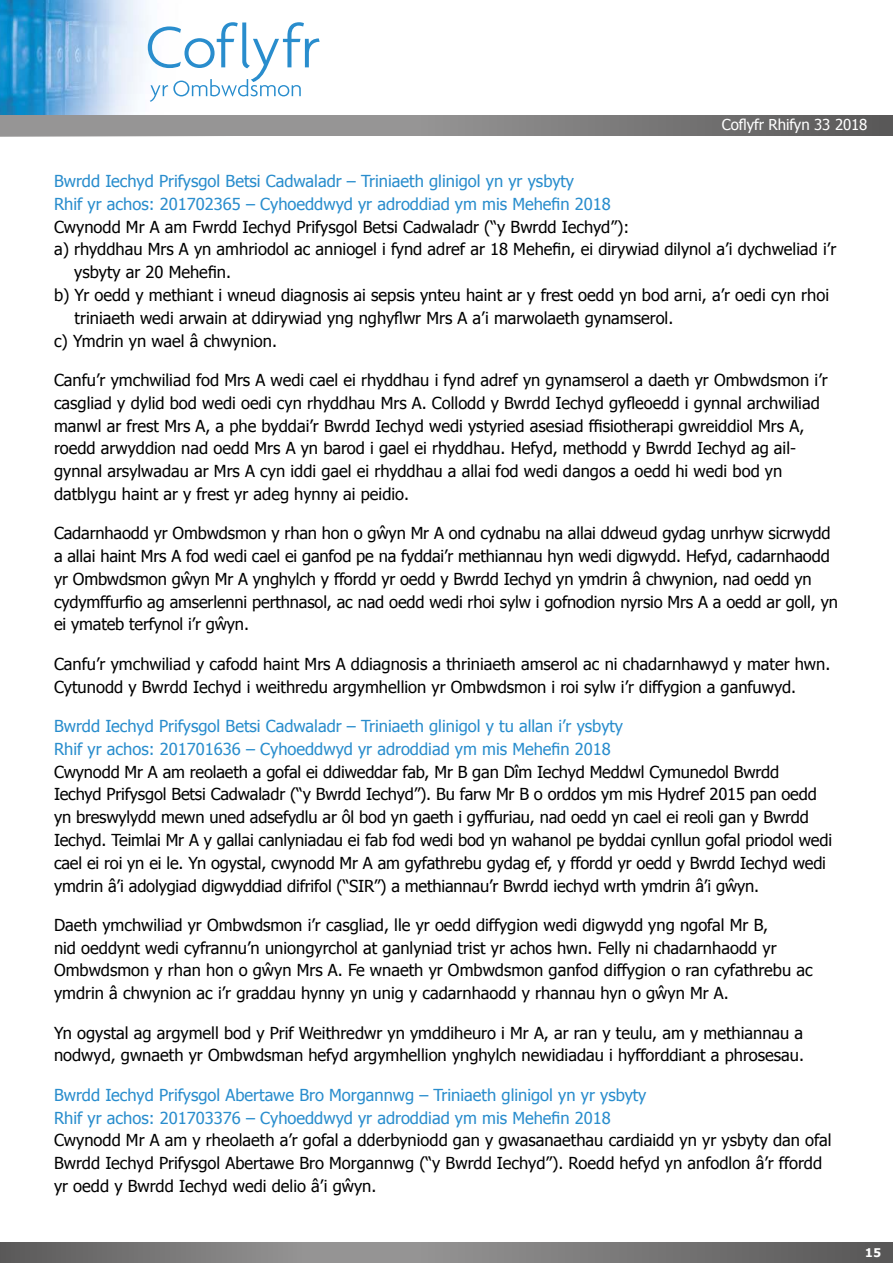
<style>
.page{position:relative;width:893px;height:1263px;background:#fff}
.page>*{position:absolute;margin:0;border:0;box-sizing:border-box;transform-origin:0 0}
.t1{font:16.5px/22.8px "Tahoma";color:#000}
.t2{font:16.5px/22.8px "Tahoma";color:#298dcd}
.t3{font:15px "Tahoma";letter-spacing:-.005em;color:#fff}
.t4{font:700 12px "Tahoma";color:#fff}
</style>
<div class="page">
<svg style="left:0;top:1242px;width:893px;height:21px;background:#7a7979"></svg>
<img style="left:0;top:0;width:148px;height:115px">
<svg style="left:0;top:136px;width:205px;height:1px"></svg>
<svg style="left:0;top:115px;width:893px;height:21px;background:#858484"></svg>
<svg style="left:148px;top:22px;width:172px;height:80px"></svg>
<p class="t3" style="left:722px;top:115px;width:147px">Coflyfr Rhifyn 33 2018</p>
<p class="t2" style="left:54px;top:169px;width:558px">Bwrdd Iechyd Prifysgol Betsi Cadwaladr – Triniaeth glinigol yn yr ysbyty<br>Rhif yr achos: 201702365 – Cyhoeddwyd yr adroddiad ym mis Mehefin 2018</p>
<p class="t1" style="left:54px;top:214px;width:577px">Cwynodd Mr A am Fwrdd Iechyd Prifysgol Betsi Cadwaladr (“y Bwrdd Iechyd”):</p>
<p class="t1" style="left:54px;top:237px;width:784px">a) rhyddhau Mrs A yn amhriodol ac anniogel i fynd adref ar 18 Mehefin, ei dirywiad dilynol a’i dychweliad i’r</p>
<p class="t1" style="left:74px;top:260px;width:158px">ysbyty ar 20 Mehefin.</p>
<p class="t1" style="left:54px;top:283px;width:777px">b) Yr oedd y methiant i wneud diagnosis ai sepsis ynteu haint ar y frest oedd yn bod arni, a’r oedi cyn rhoi</p>
<p class="t1" style="left:75px;top:306px;width:600px">triniaeth wedi arwain at ddirywiad yng nghyflwr Mrs A a’i marwolaeth gynamserol.</p>
<p class="t1" style="left:54px;top:328px;width:224px">c) Ymdrin yn wael â chwynion.</p>
<p class="t1" style="left:54px;top:368px;width:775px">Canfu’r ymchwiliad fod Mrs A wedi cael ei rhyddhau i fynd adref yn gynamserol a daeth yr Ombwdsmon i’r casgliad y dylid bod wedi oedi cyn rhyddhau Mrs A. Collodd y Bwrdd Iechyd gyfleoedd i gynnal archwiliad manwl ar frest Mrs A, a phe byddai’r Bwrdd Iechyd wedi ystyried asesiad ffisiotherapi gwreiddiol Mrs A, roedd arwyddion nad oedd Mrs A yn barod i gael ei rhyddhau. Hefyd, methodd y Bwrdd Iechyd ag ail&shy;gynnal arsylwadau ar Mrs A cyn iddi gael ei rhyddhau a allai fod wedi dangos a oedd hi wedi bod yn datblygu haint ar y frest yr adeg hynny ai peidio.</p>
<p class="t1" style="left:54px;top:521px;width:785px">Cadarnhaodd yr Ombwdsmon y rhan hon o gŵyn Mr A ond cydnabu na allai ddweud gydag unrhyw sicrwydd a allai haint Mrs A fod wedi cael ei ganfod pe na fyddai’r methiannau hyn wedi digwydd. Hefyd, cadarnhaodd yr Ombwdsmon gŵyn Mr A ynghylch y ffordd yr oedd y Bwrdd Iechyd yn ymdrin â chwynion, nad oedd yn cydymffurfio ag amserlenni perthnasol, ac nad oedd wedi rhoi sylw i gofnodion nyrsio Mrs A a oedd ar goll, yn ei ymateb terfynol i’r gŵyn.</p>
<p class="t1" style="left:54px;top:652px;width:778px">Canfu’r ymchwiliad y cafodd haint Mrs A ddiagnosis a thriniaeth amserol ac ni chadarnhawyd y mater hwn.<br>Cytunodd y Bwrdd Iechyd i weithredu argymhellion yr Ombwdsmon i roi sylw i’r diffygion a ganfuwyd.</p>
<p class="t2" style="left:54px;top:714px;width:571px">Bwrdd Iechyd Prifysgol Betsi Cadwaladr – Triniaeth glinigol y tu allan i’r ysbyty<br>Rhif yr achos: 201701636 – Cyhoeddwyd yr adroddiad ym mis Mehefin 2018</p>
<p class="t1" style="left:54px;top:759px;width:780px">Cwynodd Mr A am reolaeth a gofal ei ddiweddar fab, Mr B gan Dîm Iechyd Meddwl Cymunedol Bwrdd<br>Iechyd Prifysgol Betsi Cadwaladr (“y Bwrdd Iechyd”). Bu farw Mr B o orddos ym mis Hydref 2015 pan oedd yn breswylydd mewn uned adsefydlu ar ôl bod yn gaeth i gyffuriau, nad oedd yn cael ei reoli gan y Bwrdd Iechyd. Teimlai Mr A y gallai canlyniadau ei fab fod wedi bod yn wahanol pe byddai cynllun gofal priodol wedi cael ei roi yn ei le. Yn ogystal, cwynodd Mr A am gyfathrebu gydag ef, y ffordd yr oedd y Bwrdd Iechyd wedi ymdrin â’i adolygiad digwyddiad difrifol (“SIR”) a methiannau’r Bwrdd iechyd wrth ymdrin â’i gŵyn.</p>
<p class="t1" style="left:54px;top:913px;width:760px">Daeth ymchwiliad yr Ombwdsmon i’r casgliad, lle yr oedd diffygion wedi digwydd yng ngofal Mr B,<br>nid oeddynt wedi cyfrannu’n uniongyrchol at ganlyniad trist yr achos hwn. Felly ni chadarnhaodd yr Ombwdsmon y rhan hon o gŵyn Mrs A. Fe wnaeth yr Ombwdsmon ganfod diffygion o ran cyfathrebu ac ymdrin â chwynion ac i’r graddau hynny yn unig y cadarnhaodd y rhannau hyn o gŵyn Mr A.</p>
<p class="t1" style="left:54px;top:1020px;width:752px">Yn ogystal ag argymell bod y Prif Weithredwr yn ymddiheuro i Mr A, ar ran y teulu, am y methiannau a nodwyd, gwnaeth yr Ombwdsman hefyd argymhellion ynghylch newidiadau i hyfforddiant a phrosesau.</p>
<p class="t2" style="left:54px;top:1082px;width:594px">Bwrdd Iechyd Prifysgol Abertawe Bro Morgannwg – Triniaeth glinigol yn yr ysbyty<br>Rhif yr achos: 201703376 – Cyhoeddwyd yr adroddiad ym mis Mehefin 2018</p>
<p class="t1" style="left:54px;top:1128px;width:779px">Cwynodd Mr A am y rheolaeth a’r gofal a dderbyniodd gan y gwasanaethau cardiaidd yn yr ysbyty dan ofal<br>Bwrdd Iechyd Prifysgol Abertawe Bro Morgannwg (“y Bwrdd Iechyd”). Roedd hefyd yn anfodlon â’r ffordd yr oedd y Bwrdd Iechyd wedi delio â’i gŵyn.</p>
<p class="t4" style="left:865px;top:1244px;width:17px">15</p>
</div>
